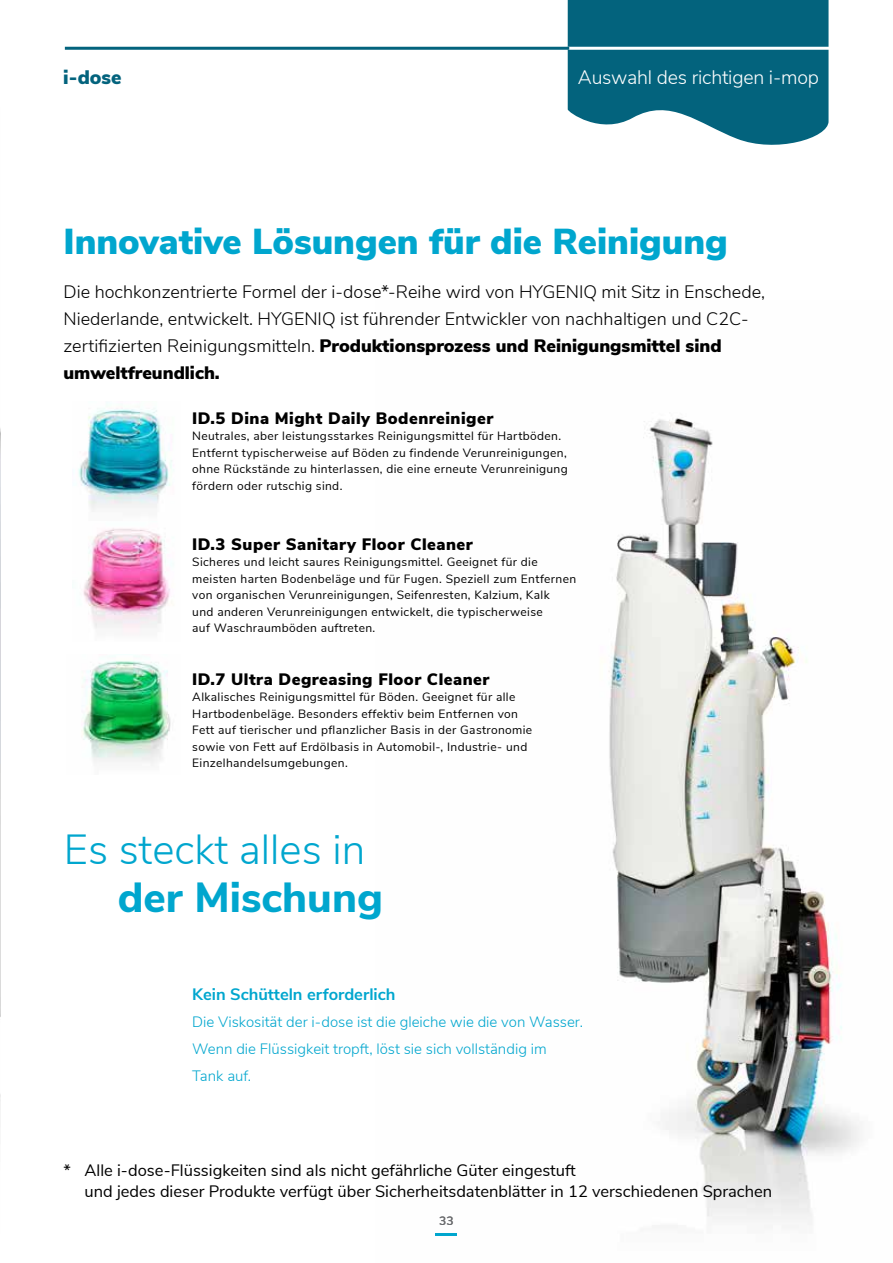
<style>
.page{position:relative;width:893px;height:1263px;background:#fff}
.page>*{position:absolute;margin:0;border:0;box-sizing:border-box;transform-origin:0 0}
.t1{font:300 42px "Nunito Sans";color:#00a6ce}
.t2{font:800 42px "Nunito Sans";color:#00a6ce}
.t3{font:900 36px "Nunito Sans";color:#00a6ce}
.t4{font:300 19.5px "Nunito Sans";letter-spacing:-.01em;color:#fff}
.t5{font:900 19.5px "Nunito Sans";color:#03637d}
.t6{font:300 18px/27px "Nunito Sans";color:#000}
.t7{font:16.5px/21px "Nunito Sans";color:#000}
.t8{font:900 16.5px "Nunito Sans";letter-spacing:.03em;color:#000}
.t9{font:700 16.5px "Nunito Sans";color:#00a6ce}
.t10{font:300 15px/27px "Nunito Sans";color:#00a6ce}
.t11{font:12px/16.5px "Nunito Sans";letter-spacing:.03em;color:#000}
.t12{font:600 12px "Nunito Sans";color:#6a6d6e}
.s1{font-weight:900}
</style>
<div class="page">
<img style="left:435px;top:418px;width:425px;height:818px">
<img style="left:0;top:108px;width:1px;height:1126px">
<img style="left:78px;top:402px;width:94px;height:230px">
<img style="left:82px;top:656px;width:89px;height:108px">
<svg style="left:568px;top:0;width:260px;height:145px;background:#22768d"></svg>
<hr style="left:569px;top:47px;width:265px;height:3px;background:#fff">
<hr style="left:65px;top:47px;width:504px;height:3px;background:#03637d">
<hr style="left:436px;top:1233px;width:21px;height:2px;background:#00a6ce">
<h3 class="t5" style="left:63px;top:62px;width:60px">i-dose</h3>
<h3 class="t4" style="left:578px;top:63px;width:243px">Auswahl des richtigen i-mop</h3>
<h2 class="t3" style="left:64px;top:215px;width:666px">Innovative Lösungen für die Reinigung</h2>
<p class="t6" style="left:64px;top:277px;width:703px">Die hochkonzentrierte Formel der i-dose*-Reihe wird von HYGENIQ mit Sitz in Enschede, Niederlande, entwickelt. HYGENIQ ist führender Entwickler von nachhaltigen und C2C&shy;zertifizierten Reinigungsmitteln. <span class="s1">Produktionsprozess und Reinigungsmittel sind umweltfreundlich.</span></p>
<h3 class="t8" style="left:192px;top:406px;width:302px">ID.5 Dina Might Daily Bodenreiniger</h3>
<p class="t11" style="left:192px;top:427px;width:377px">Neutrales, aber leistungsstarkes Reinigungsmittel für Hartböden.<br>Entfernt typischerweise auf Böden zu findende Verunreinigungen, ohne Rückstände zu hinterlassen, die eine erneute Verunreinigung fördern oder rutschig sind.</p>
<h3 class="t8" style="left:192px;top:532px;width:282px">ID.3 Super Sanitary Floor Cleaner</h3>
<p class="t11" style="left:192px;top:553px;width:385px">Sicheres und leicht saures Reinigungsmittel. Geeignet für die meisten harten Bodenbeläge und für Fugen. Speziell zum Entfernen von organischen Verunreinigungen, Seifenresten, Kalzium, Kalk<br>und anderen Verunreinigungen entwickelt, die typischerweise<br>auf Waschraumböden auftreten.</p>
<h3 class="t8" style="left:192px;top:667px;width:299px">ID.7 Ultra Degreasing Floor Cleaner</h3>
<p class="t11" style="left:192px;top:688px;width:341px">Alkalisches Reinigungsmittel für Böden. Geeignet für alle Hartbodenbeläge. Besonders effektiv beim Entfernen von Fett auf tierischer und pflanzlicher Basis in der Gastronomie sowie von Fett auf Erdölbasis in Automobil-, Industrie- und Einzelhandelsumgebungen.</p>
<h1 class="t1" style="left:64px;top:819px;width:303px">Es steckt alles in</h1>
<h1 class="t2" style="left:118px;top:867px;width:267px">der Mischung</h1>
<h3 class="t9" style="left:192px;top:982px;width:205px">Kein Schütteln erforderlich</h3>
<p class="t10" style="left:192px;top:1007px;width:392px">Die Viskosität der i-dose ist die gleiche wie die von Wasser.<br>Wenn die Flüssigkeit tropft, löst sie sich vollständig im<br>Tank auf.</p>
<h3 class="t7" style="left:85px;top:1159px;width:689px;text-indent:-21px">* Alle i-dose-Flüssigkeiten sind als nicht gefährliche Güter eingestuft<br>und jedes dieser Produkte verfügt über Sicherheitsdatenblätter in 12 verschiedenen Sprachen</h3>
<p class="t12" style="left:439px;top:1212px;width:16px">33</p>
</div>
